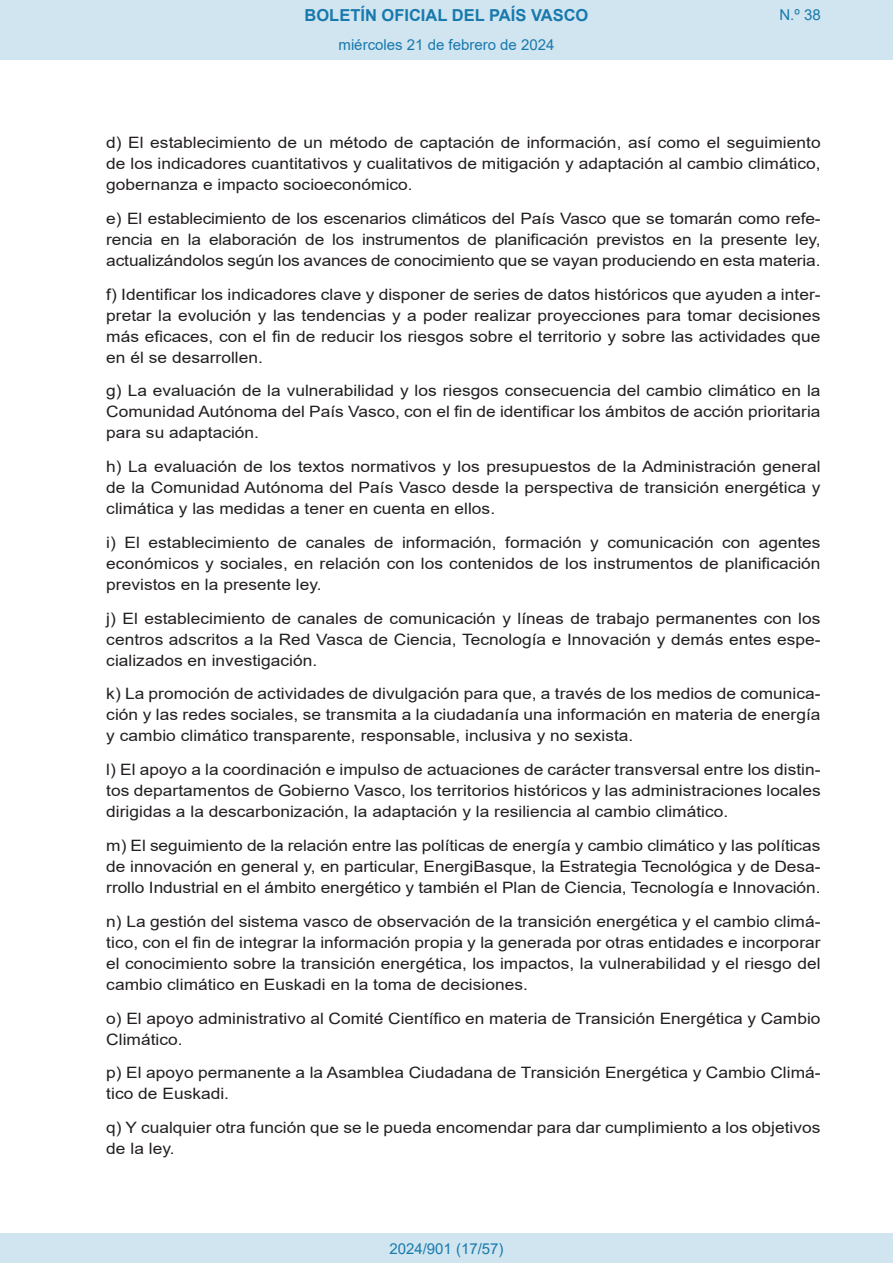
<style>
.page{position:relative;width:893px;height:1263px;background:#fff}
.page>*{position:absolute;margin:0;border:0;box-sizing:border-box;transform-origin:0 0}
.t1{font:700 16.5px "Arial";color:#1879ad}
.BOPVDetalle1{font:15.6px/21px "Arial";color:#231f20;text-align:justify;scale:1.11 1}
.Paginacion_Centro{font:15px "Arial";color:#1879ad}
</style>
<div class="page">
<div style="left:0;top:0;width:893px;height:60px;background:#d0e5f0"></div>
<div style="left:0;top:1233px;width:893px;height:30px;background:#d0e5f0"></div>
<p class="t1" style="left:305px;top:3px;width:285px">BOLETÍN OFICIAL DEL PAÍS VASCO</p>
<p class="Paginacion_Centro" style="left:338px;top:35px;width:217px">miércoles 21 de febrero de 2024</p>
<p class="Paginacion_Centro" style="left:779px;top:5px;width:43px">N.º 38</p>
<p class="BOPVDetalle1" style="left:106px;top:132px;width:645px">d) El establecimiento de un método de captación de información, así como el seguimiento de los indicadores cuantitativos y cualitativos de mitigación y adaptación al cambio climático, gobernanza e impacto socioeconómico.</p>
<p class="BOPVDetalle1" style="left:106px;top:208px;width:645px">e) El establecimiento de los escenarios climáticos del País Vasco que se tomarán como refe&shy;rencia en la elaboración de los instrumentos de planificación previstos en la presente ley, actualizándolos según los avances de conocimiento que se vayan produciendo en esta materia.</p>
<p class="BOPVDetalle1" style="left:106px;top:284px;width:645px">f) Identificar los indicadores clave y disponer de series de datos históricos que ayuden a inter&shy;pretar la evolución y las tendencias y a poder realizar proyecciones para tomar decisiones más eficaces, con el fin de reducir los riesgos sobre el territorio y sobre las actividades que en él se desarrollen.</p>
<p class="BOPVDetalle1" style="left:106px;top:380px;width:645px">g) La evaluación de la vulnerabilidad y los riesgos consecuencia del cambio climático en la Comunidad Autónoma del País Vasco, con el fin de identificar los ámbitos de acción prioritaria para su adaptación.</p>
<p class="BOPVDetalle1" style="left:106px;top:456px;width:645px">h) La evaluación de los textos normativos y los presupuestos de la Administración general de la Comunidad Autónoma del País Vasco desde la perspectiva de transición energética y climática y las medidas a tener en cuenta en ellos.</p>
<p class="BOPVDetalle1" style="left:106px;top:532px;width:645px">i) El establecimiento de canales de información, formación y comunicación con agentes económicos y sociales, en relación con los contenidos de los instrumentos de planificación previstos en la presente ley.</p>
<p class="BOPVDetalle1" style="left:106px;top:608px;width:645px">j) El establecimiento de canales de comunicación y líneas de trabajo permanentes con los centros adscritos a la Red Vasca de Ciencia, Tecnología e Innovación y demás entes espe&shy;cializados en investigación.</p>
<p class="BOPVDetalle1" style="left:106px;top:683px;width:645px">k) La promoción de actividades de divulgación para que, a través de los medios de comunica&shy;ción y las redes sociales, se transmita a la ciudadanía una información en materia de energía y cambio climático transparente, responsable, inclusiva y no sexista.</p>
<p class="BOPVDetalle1" style="left:106px;top:759px;width:645px">l) El apoyo a la coordinación e impulso de actuaciones de carácter transversal entre los distin&shy;tos departamentos de Gobierno Vasco, los territorios históricos y las administraciones locales dirigidas a la descarbonización, la adaptación y la resiliencia al cambio climático.</p>
<p class="BOPVDetalle1" style="left:106px;top:835px;width:645px">m) El seguimiento de la relación entre las políticas de energía y cambio climático y las políticas de innovación en general y, en particular, EnergiBasque, la Estrategia Tecnológica y de Desa&shy;rrollo Industrial en el ámbito energético y también el Plan de Ciencia, Tecnología e Innovación.</p>
<p class="BOPVDetalle1" style="left:106px;top:911px;width:645px">n) La gestión del sistema vasco de observación de la transición energética y el cambio climá&shy;tico, con el fin de integrar la información propia y la generada por otras entidades e incorporar el conocimiento sobre la transición energética, los impactos, la vulnerabilidad y el riesgo del cambio climático en Euskadi en la toma de decisiones.</p>
<p class="BOPVDetalle1" style="left:106px;top:1007px;width:645px">o) El apoyo administrativo al Comité Científico en materia de Transición Energética y Cambio<br>Climático.</p>
<p class="BOPVDetalle1" style="left:106px;top:1062px;width:645px">p) El apoyo permanente a la Asamblea Ciudadana de Transición Energética y Cambio Climá&shy;tico de Euskadi.</p>
<p class="BOPVDetalle1" style="left:106px;top:1117px;width:645px">q) Y cualquier otra función que se le pueda encomendar para dar cumplimiento a los objetivos de la ley.</p>
<p class="Paginacion_Centro" style="left:389px;top:1238px;width:116px">2024/901 (17/57)</p>
</div>
